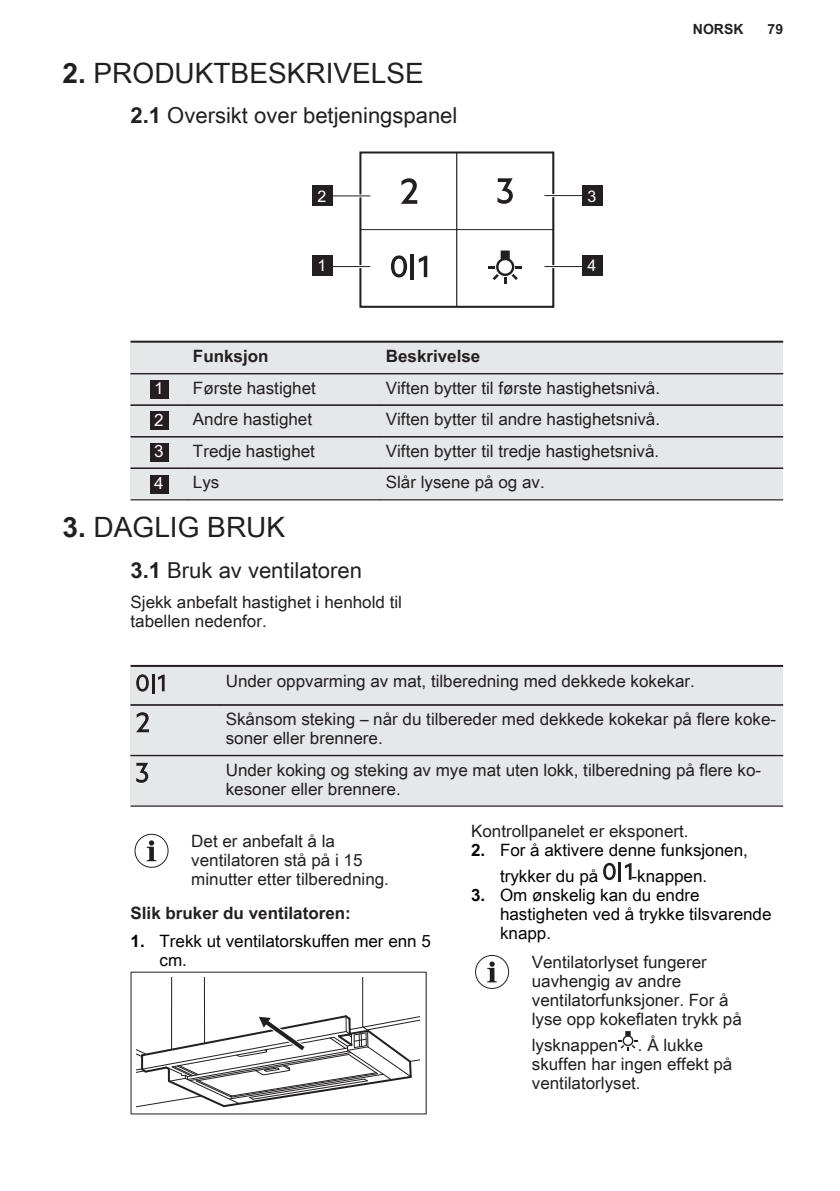
<style>
.page{position:relative;width:840px;height:1191px;background:#fff}
.page>*{position:absolute;margin:0;border:0;box-sizing:border-box;transform-origin:0 0}
.t1{font:28px "Arial Unicode MS";color:#231f20}
.t2{font:22px "Arial Unicode MS";color:#231f20}
.t3{font:17px/19px "Arial Unicode MS";color:#231f20}
.t4{font:17px/19px "Arial Unicode MS";color:#040503}
.t5{font:700 17px "Arial Unicode MS";color:#231f20}
.t6{font:17px "Arial Unicode MS";color:#fff}
.t7{font:16px "Arial";color:#fff}
.t8{font:700 14px "Arial Unicode MS";color:#231f20}
.s1{font-weight:700}
</style>
<div class="page">
<div style="left:456px;top:152px;width:97px;height:78px;border:1px solid #231f20"></div>
<div style="left:360px;top:229px;width:97px;height:78px;border:1px solid #231f20"></div>
<div style="left:456px;top:229px;width:97px;height:78px;border:1px solid #231f20"></div>
<div style="left:359px;top:151px;width:195px;height:157px;border:2px solid #231f20"></div>
<svg style="left:488px;top:251px;width:33px;height:33px"></svg>
<svg style="left:497px;top:178px;width:15px;height:26px"></svg>
<svg style="left:401px;top:178px;width:16px;height:26px"></svg>
<svg style="left:390px;top:255px;width:17px;height:22px"></svg>
<hr style="left:410px;top:254px;width:4px;height:26px;background:#231f20">
<svg style="left:418px;top:256px;width:9px;height:21px"></svg>
<hr style="left:324px;top:194px;width:46px;height:3px;background:#fff">
<hr style="left:324px;top:195px;width:46px;height:1px;background:#231f20">
<div style="left:312px;top:186px;width:20px;height:20px;background:#231f20"></div>
<hr style="left:324px;top:265px;width:46px;height:3px;background:#fff">
<hr style="left:324px;top:266px;width:46px;height:1px;background:#231f20">
<div style="left:312px;top:255px;width:20px;height:20px;background:#231f20"></div>
<hr style="left:544px;top:265px;width:42px;height:3px;background:#fff">
<hr style="left:544px;top:266px;width:42px;height:1px;background:#231f20">
<div style="left:581px;top:255px;width:20px;height:20px;background:#231f20"></div>
<hr style="left:544px;top:194px;width:42px;height:3px;background:#fff">
<hr style="left:544px;top:195px;width:42px;height:1px;background:#231f20">
<div style="left:581px;top:186px;width:20px;height:20px;background:#231f20"></div>
<div style="left:130px;top:342px;width:652px;height:158px;background:#e6e7e9"></div>
<div style="left:150px;top:380px;width:19px;height:19px;background:#231f20"></div>
<div style="left:150px;top:411px;width:19px;height:19px;background:#231f20"></div>
<div style="left:150px;top:443px;width:19px;height:19px;background:#231f20"></div>
<div style="left:150px;top:475px;width:19px;height:18px;background:#231f20"></div>
<hr style="left:130px;top:341px;width:57px;height:2px;background:#231f20">
<hr style="left:187px;top:341px;width:193px;height:2px;background:#231f20">
<hr style="left:380px;top:341px;width:402px;height:2px;background:#231f20">
<hr style="left:130px;top:373px;width:57px;height:1px;background:#231f20">
<hr style="left:187px;top:373px;width:193px;height:1px;background:#231f20">
<hr style="left:380px;top:373px;width:402px;height:1px;background:#231f20">
<hr style="left:130px;top:404px;width:57px;height:2px;background:#231f20">
<hr style="left:187px;top:404px;width:193px;height:2px;background:#231f20">
<hr style="left:380px;top:404px;width:402px;height:2px;background:#231f20">
<hr style="left:130px;top:436px;width:57px;height:1px;background:#231f20">
<hr style="left:187px;top:436px;width:193px;height:1px;background:#231f20">
<hr style="left:380px;top:436px;width:402px;height:1px;background:#231f20">
<hr style="left:130px;top:468px;width:57px;height:1px;background:#231f20">
<hr style="left:130px;top:499px;width:57px;height:1px;background:#231f20">
<hr style="left:187px;top:468px;width:193px;height:1px;background:#231f20">
<hr style="left:187px;top:499px;width:193px;height:1px;background:#231f20">
<hr style="left:380px;top:468px;width:402px;height:1px;background:#231f20">
<hr style="left:380px;top:499px;width:402px;height:1px;background:#231f20">
<div style="left:130px;top:666px;width:652px;height:140px;background:#e6e7e9"></div>
<svg style="left:136px;top:674px;width:13px;height:17px"></svg>
<hr style="left:152px;top:673px;width:2px;height:20px;background:#231f20">
<svg style="left:158px;top:674px;width:6px;height:17px"></svg>
<svg style="left:136px;top:712px;width:13px;height:20px"></svg>
<svg style="left:136px;top:763px;width:12px;height:20px"></svg>
<hr style="left:130px;top:665px;width:90px;height:2px;background:#231f20">
<hr style="left:220px;top:665px;width:562px;height:2px;background:#231f20">
<hr style="left:130px;top:704px;width:90px;height:1px;background:#231f20">
<hr style="left:220px;top:704px;width:562px;height:1px;background:#231f20">
<hr style="left:130px;top:755px;width:90px;height:1px;background:#231f20">
<hr style="left:130px;top:805px;width:90px;height:1px;background:#231f20">
<hr style="left:220px;top:755px;width:562px;height:1px;background:#231f20">
<hr style="left:220px;top:805px;width:562px;height:1px;background:#231f20">
<svg style="left:134px;top:833px;width:34px;height:34px"></svg>
<svg style="left:136px;top:977px;width:283px;height:131px"></svg>
<svg style="left:603px;top:863px;width:12px;height:17px"></svg>
<hr style="left:618px;top:862px;width:3px;height:20px;background:#231f20">
<svg style="left:624px;top:863px;width:7px;height:17px"></svg>
<svg style="left:475px;top:955px;width:34px;height:34px"></svg>
<svg style="left:618px;top:1031px;width:19px;height:19px"></svg>
<p class="t1" style="left:62px;top:52px;width:363px"><span class="s1">2.</span> PRODUKTBESKRIVELSE</p>
<p class="t2" style="left:130px;top:99px;width:328px"><span class="s1">2.1</span> Oversikt over betjeningspanel</p>
<p class="t7" style="left:317px;top:187px;width:10px">2</p>
<p class="t7" style="left:587px;top:187px;width:10px">3</p>
<p class="t7" style="left:317px;top:256px;width:10px">1</p>
<p class="t7" style="left:587px;top:256px;width:10px">4</p>
<p class="t5" style="left:193px;top:344px;width:77px">Funksjon</p>
<p class="t5" style="left:385px;top:344px;width:96px">Beskrivelse</p>
<p class="t6" style="left:154px;top:376px;width:11px">1</p>
<p class="t3" style="left:193px;top:378px;width:124px">Første hastighet</p>
<p class="t3" style="left:385px;top:378px;width:276px">Viften bytter til første hastighetsnivå.</p>
<p class="t6" style="left:154px;top:407px;width:11px">2</p>
<p class="t3" style="left:193px;top:409px;width:121px">Andre hastighet</p>
<p class="t3" style="left:385px;top:409px;width:276px">Viften bytter til andre hastighetsnivå.</p>
<p class="t6" style="left:154px;top:439px;width:11px">3</p>
<p class="t3" style="left:193px;top:441px;width:123px">Tredje hastighet</p>
<p class="t3" style="left:385px;top:441px;width:275px">Viften bytter til tredje hastighetsnivå.</p>
<p class="t6" style="left:154px;top:471px;width:11px">4</p>
<p class="t3" style="left:193px;top:472px;width:28px">Lys</p>
<p class="t3" style="left:385px;top:472px;width:160px">Slår lysene på og av.</p>
<p class="t1" style="left:62px;top:507px;width:224px"><span class="s1">3.</span> DAGLIG BRUK</p>
<p class="t2" style="left:130px;top:554px;width:233px"><span class="s1">3.1</span> Bruk av ventilatoren</p>
<p class="t3" style="left:130px;top:592px;width:273px">Sjekk anbefalt hastighet i henhold til tabellen nedenfor.</p>
<p class="t8" style="left:692px;top:19px;width:52px">NORSK</p>
<p class="t8" style="left:767px;top:19px;width:17px">79</p>
<p class="t3" style="left:225px;top:670px;width:470px">Under oppvarming av mat, tilberedning med dekkede kokekar.</p>
<p class="t3" style="left:225px;top:709px;width:551px">Skånsom steking – når du tilbereder med dekkede kokekar på flere koke‐ soner eller brennere.</p>
<p class="t3" style="left:225px;top:760px;width:536px">Under koking og steking av mye mat uten lokk, tilberedning på flere ko‐ kesoner eller brennere.</p>
<p class="t3" style="left:191px;top:831px;width:199px">Det er anbefalt å la ventilatoren stå på i 15 minutter etter tilberedning.</p>
<p class="t5" style="left:130px;top:900px;width:222px">Slik bruker du ventilatoren:</p>
<p class="t4" style="left:159px;top:930px;width:273px;text-indent:-29px"><span class="s1">1.</span> Trekk ut ventilatorskuffen mer enn 5 cm.</p>
<p class="t3" style="left:471px;top:821px;width:219px">Kontrollpanelet er eksponert.</p>
<p class="t4" style="left:499px;top:836px;width:249px;line-height:26px;text-indent:-29px"><span class="s1">2.</span> For å aktivere denne funksjonen, trykker du på</p>
<p class="t4" style="left:631px;top:866px;width:77px">-knappen.</p>
<p class="t4" style="left:499px;top:885px;width:273px;text-indent:-29px"><span class="s1">3.</span> Om ønskelig kan du endre hastigheten ved å trykke tilsvarende knapp.</p>
<p class="t3" style="left:531px;top:952px;width:211px">Ventilatorlyset fungerer uavhengig av andre ventilatorfunksjoner. For å lyse opp kokeflaten trykk på</p>
<p class="t3" style="left:531px;top:1035px;width:202px">lysknappen . Å lukke skuffen har ingen effekt på ventilatorlyset.</p>
</div>
